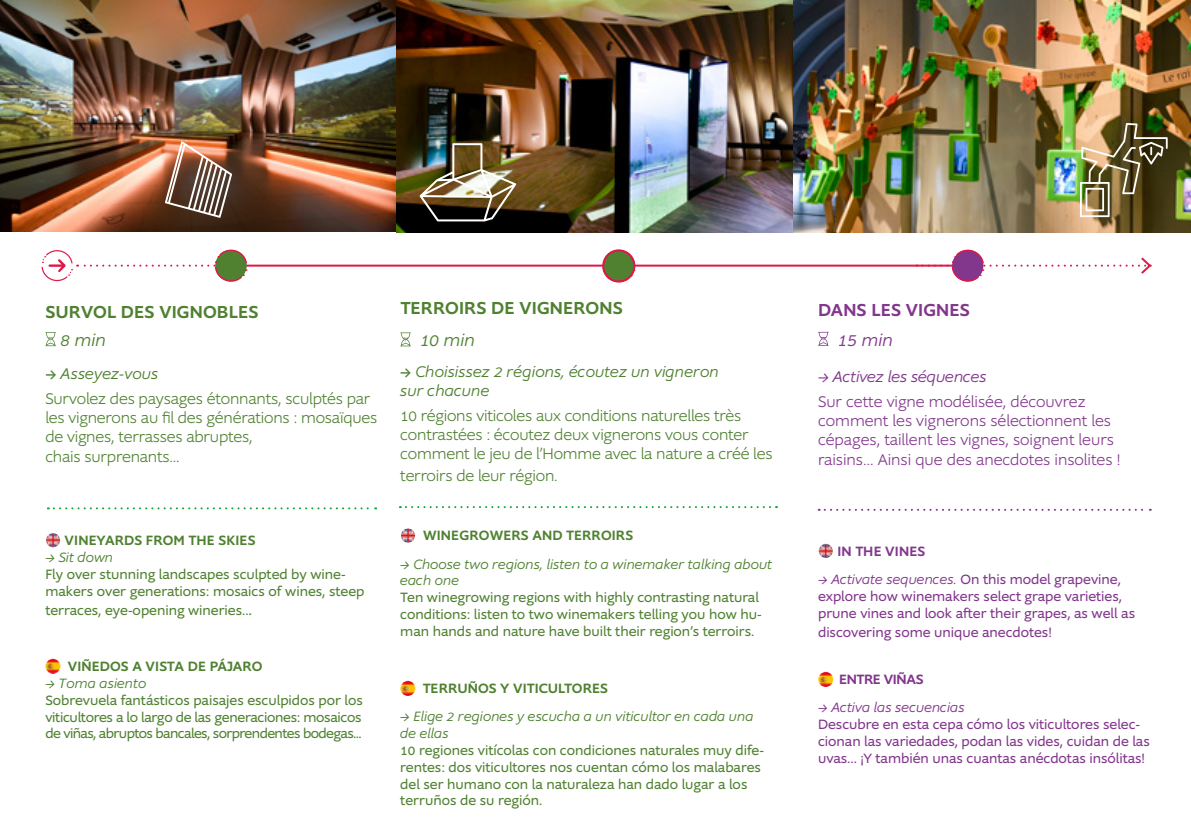
<style>
.page{position:relative;width:1191px;height:840px;background:#fff}
.page>*{position:absolute;margin:0;border:0;box-sizing:border-box;transform-origin:0 0}
.t1{font:500 18px "Supra";letter-spacing:.01em;color:#4f8130}
.t2{font:500 18px "Supra";letter-spacing:.01em;color:#82368c}
.t3{font:italic 300 18px "Supra";color:#4f8130}
.t4{font:italic 300 18px "Supra";color:#82368c}
.t5{font:300 16px/19.2px "Supra";letter-spacing:-.01em;color:#4f8130}
.t6{font:300 16px/19.2px "Supra";color:#82368c}
.t7{font:italic 300 16px/19.2px "Supra";color:#4f8130}
.t8{font:italic 300 16px "Supra";letter-spacing:-.01em;color:#82368c}
.t9{font:14px/16.8px "Supra";color:#4f8130}
.t10{font:14px/16.8px "Supra";color:#82368c}
.t11{font:italic 300 14px/16.8px "Supra";color:#4f8130}
.t12{font:500 14px "Supra";letter-spacing:.01em;color:#4f8130}
.t13{font:italic 300 14px "Supra";color:#82368c}
.t14{font:500 14px "Supra";letter-spacing:.01em;color:#82368c}
.t15{font:500 14px "Supra";letter-spacing:-.02em;color:#82368c}
.s1{font-weight:400}
.s2{font-style:italic}
.s3{font-size:16px}
.s4{font-weight:400;font-style:normal}
.s5{font-weight:300;font-style:italic}
</style>
<div class="page">
<hr style="left:224px;top:264px;width:740px;height:2px;background:#e01848">
<svg style="left:41px;top:249px;width:207px;height:33px"></svg>
<svg style="left:602px;top:249px;width:34px;height:34px"></svg>
<svg style="left:916px;top:249px;width:236px;height:33px"></svg>
<svg style="left:45px;top:332px;width:11px;height:14px"></svg>
<img style="left:46px;top:533px;width:14px;height:14px;border-radius:7px">
<img style="left:45px;top:658px;width:16px;height:15px;border-radius:8px">
<svg style="left:48px;top:507px;width:328px;height:2px"></svg>
<img style="left:0;top:0;width:794px;height:232px">
<img style="left:165px;top:141px;width:67px;height:77px">
<svg style="left:400px;top:332px;width:11px;height:14px"></svg>
<img style="left:401px;top:528px;width:14px;height:14px;border-radius:7px">
<img style="left:400px;top:680px;width:15px;height:15px;border-radius:8px">
<svg style="left:400px;top:506px;width:377px;height:2px"></svg>
<img style="left:420px;top:143px;width:96px;height:78px">
<img style="left:794px;top:0;width:397px;height:232px">
<svg style="left:818px;top:332px;width:10px;height:13px"></svg>
<img style="left:818px;top:543px;width:15px;height:14px;border-radius:7px">
<img style="left:818px;top:671px;width:15px;height:15px;border-radius:8px">
<svg style="left:818px;top:508px;width:332px;height:2px"></svg>
<svg style="left:1080px;top:123px;width:87px;height:94px;background:#7a6d45"></svg>
<p class="t1" style="left:45px;top:300px;width:214px">SURVOL DES VIGNOBLES</p>
<p class="t3" style="left:61px;top:328px;width:47px">8 min</p>
<p class="t5" style="left:45px;top:361px;width:326px;line-height:24.8px"><span class="s1">→</span> <span class="s2">Asseyez-vous<br></span>Survolez des paysages étonnants, sculptés par</p>
<p class="t5" style="left:45px;top:408px;width:333px">les vignerons au fil des générations : mosaïques de vignes, terrasses abruptes,<br>chais surprenants...</p>
<p class="t12" style="left:65px;top:530px;width:192px">VINEYARDS FROM THE SKIES</p>
<p class="t11" style="left:45px;top:548px;width:69px">→ Sit down</p>
<p class="t9" style="left:45px;top:565px;width:320px">Fly over stunning landscapes sculpted by wine&shy;makers over generations: mosaics of wines, steep</p>
<p class="t9" style="left:45px;top:601px;width:208px">terraces, eye-opening wineries..<span class="s3">.</span></p>
<p class="t12" style="left:68px;top:656px;width:196px">VIÑEDOS A VISTA DE PÁJARO</p>
<p class="t11" style="left:45px;top:674px;width:102px">→ Toma asiento</p>
<p class="t9" style="left:45px;top:691px;width:319px;text-align:justify">Sobrevuela fantásticos paisajes esculpidos por los viticultores a lo largo de las generaciones: mosaicos de viñas, abruptos bancales, sorprendentes bodegas...</p>
<p class="t1" style="left:400px;top:296px;width:224px">TERROIRS DE VIGNERONS</p>
<p class="t3" style="left:420px;top:329px;width:57px">10 min</p>
<p class="t7" style="left:400px;top:361px;width:320px"><span class="s4">→</span> Choisissez 2 régions, écoutez un vigneron sur chacune</p>
<p class="t5" style="left:400px;top:406px;width:374px">10 régions viticoles aux conditions naturelles très contrastées : écoutez deux vignerons vous conter comment le jeu de l’Homme avec la nature a créé les</p>
<p class="t5" style="left:400px;top:466px;width:159px">terroirs de leur région.</p>
<p class="t12" style="left:423px;top:526px;width:211px">WINEGROWERS AND TERROIRS</p>
<p class="t11" style="left:400px;top:555px;width:373px">→ Choose two regions, listen to a winemaker talking about each one</p>
<p class="t9" style="left:400px;top:588px;width:363px">Ten winegrowing regions with highly contrasting natural conditions: listen to two winemakers telling you how hu&shy;man hands and nature have built their region’s terroirs.</p>
<p class="t12" style="left:423px;top:678px;width:187px">TERRUÑOS Y VITICULTORES</p>
<p class="t11" style="left:400px;top:707px;width:355px">→ Elige 2 regiones y escucha a un viticultor en cada una de ellas</p>
<p class="t9" style="left:400px;top:741px;width:365px">10 regiones vitícolas con condiciones naturales muy dife&shy;rentes: dos viticultores nos cuentan cómo los malabares del ser humano con la naturaleza han dado lugar a los terruños de su región.</p>
<p class="t2" style="left:818px;top:297px;width:153px">DANS LES VIGNES</p>
<p class="t4" style="left:838px;top:328px;width:57px">15 min</p>
<p class="t8" style="left:818px;top:366px;width:170px">→ Activez les séquences</p>
<p class="t6" style="left:818px;top:392px;width:304px">Sur cette vigne modélisée, découvrez comment les vignerons sélectionnent les cépages, taillent les vignes, soignent leurs raisins… Ainsi que des anecdotes insolites !</p>
<p class="t14" style="left:837px;top:541px;width:89px">IN THE VINES</p>
<p class="t10" style="left:818px;top:570px;width:318px"><span class="s5">→ Activate sequences.</span> On this model grapevine, explore how winemakers select grape varieties, prune vines and look after their grapes, as well as</p>
<p class="t10" style="left:818px;top:623px;width:235px">discovering some unique anecdotes!</p>
<p class="t15" style="left:839px;top:669px;width:86px">ENTRE VIÑAS</p>
<p class="t13" style="left:818px;top:698px;width:148px">→ Activa las secuencias</p>
<p class="t10" style="left:818px;top:715px;width:333px">Descubre en esta cepa cómo los viticultores selec&shy;cionan las variedades, podan las vides, cuidan de las uvas... ¡Y también unas cuantas anécdotas insólitas!</p>
</div>
